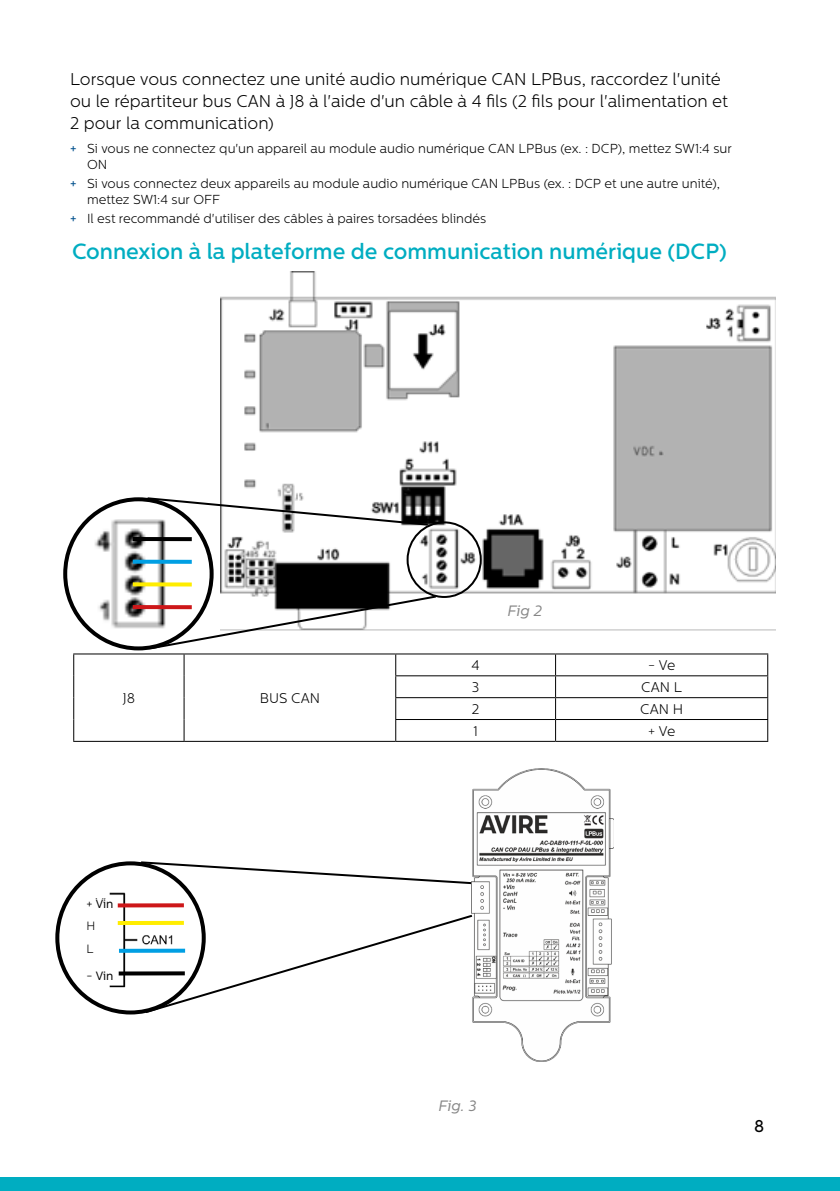
<style>
.page{position:relative;width:840px;height:1191px;background:#fff}
.page>*{position:absolute;margin:0;border:0;box-sizing:border-box;transform-origin:0 0}
.t1{font:500 22px "Centrale Sans";color:#00adc1}
.t2{font:300 17px/22px "Centrale Sans";color:#000}
.t3{font:500 17px "Centrale Sans";color:#000}
.t4{font:italic 15px "Centrale Sans";color:#878787}
.t5{font:300 14px "Centrale Sans";color:#000}
.t6{font:300 13px/16px "Centrale Sans";color:#000}
.t7{font:12px "Centrale Sans";color:#000}
.t8{font:300 12px/22.6px "Centrale Sans";color:#000}
.s1{font-weight:500;color:#00508c}
</style>
<div class="page">
<div style="left:0;top:1176px;width:839px;height:15px;background:#00adc1"></div>
<div style="left:55px;top:861px;width:151px;height:153px;border:4px solid #000;border-radius:50%"></div>
<svg style="left:139px;top:861px;width:332px;height:24px"></svg>
<svg style="left:143px;top:913px;width:328px;height:101px"></svg>
<img style="left:109px;top:892px;width:66px;height:97px">
<svg style="left:119px;top:971px;width:66px;height:4px"></svg>
<svg style="left:119px;top:948px;width:66px;height:4px"></svg>
<hr style="left:118px;top:921px;width:66px;height:4px;background:#ffed00">
<svg style="left:118px;top:903px;width:66px;height:4px"></svg>
<div style="left:86px;top:921px;width:27px;height:18px;background:#fff"></div>
<div style="left:86px;top:943px;width:27px;height:19px;background:#fff"></div>
<hr style="left:73px;top:741px;width:111px;height:1px;background:#000">
<hr style="left:184px;top:741px;width:211px;height:1px;background:#000">
<hr style="left:73px;top:653px;width:111px;height:1px;background:#000">
<svg style="left:73px;top:654px;width:1px;height:87px"></svg>
<hr style="left:395px;top:719px;width:160px;height:1px;background:#000">
<hr style="left:555px;top:719px;width:212px;height:1px;background:#000">
<hr style="left:395px;top:741px;width:160px;height:1px;background:#000">
<hr style="left:555px;top:741px;width:212px;height:1px;background:#000">
<hr style="left:395px;top:653px;width:160px;height:1px;background:#000">
<hr style="left:555px;top:653px;width:212px;height:1px;background:#000">
<hr style="left:395px;top:697px;width:160px;height:1px;background:#000">
<hr style="left:555px;top:697px;width:212px;height:1px;background:#000">
<hr style="left:395px;top:675px;width:160px;height:1px;background:#000">
<hr style="left:555px;top:675px;width:212px;height:1px;background:#000">
<img style="left:220px;top:271px;width:555px;height:360px">
<div style="left:406px;top:521px;width:75px;height:77px;border:2px solid #000;border-radius:50%"></div>
<div style="left:63px;top:497px;width:150px;height:153px;border:4px solid #000;border-radius:50%"></div>
<svg style="left:145px;top:496px;width:284px;height:31px"></svg>
<svg style="left:150px;top:594px;width:288px;height:147px"></svg>
<img style="left:94px;top:519px;width:71px;height:110px">
<hr style="left:133px;top:537px;width:59px;height:4px;background:#000">
<div style="left:133px;top:559px;width:59px;height:5px;background:#009fe3"></div>
<svg style="left:133px;top:582px;width:59px;height:4px"></svg>
<svg style="left:133px;top:605px;width:59px;height:4px"></svg>
<div style="left:86px;top:898px;width:29px;height:14px;background:#fff"></div>
<div style="left:86px;top:970px;width:29px;height:14px;background:#fff"></div>
<img style="left:471px;top:768px;width:142px;height:293px">
<h2 class="t2" style="left:70px;top:68px;width:659px">Lorsque vous connectez une unité audio numérique CAN LPBus, raccordez l'unité ou le répartiteur bus CAN à J8 à l'aide d'un câble à 4 fils (2 fils pour l'alimentation et<br>2 pour la communication)</h2>
<p class="t6" style="left:87px;top:141px;width:646px;text-indent:-17px"><span class="s1">+</span> Si vous ne connectez qu'un appareil au module audio numérique CAN LPBus (ex. : DCP), mettez SW1:4 sur<br>ON</p>
<p class="t6" style="left:87px;top:176px;width:634px;text-indent:-17px"><span class="s1">+</span> Si vous connectez deux appareils au module audio numérique CAN LPBus (ex. : DCP et une autre unité), mettez SW1:4 sur OFF</p>
<p class="t6" style="left:70px;top:210px;width:417px"><span class="s1">+</span> Il est recommandé d'utiliser des câbles à paires torsadées blindés</p>
<h1 class="t1" style="left:72px;top:239px;width:656px">Connexion à la plateforme de communication numérique (DCP)</h1>
<p class="t5" style="left:123px;top:690px;width:14px">J8</p>
<p class="t5" style="left:260px;top:690px;width:62px">BUS CAN</p>
<p class="t7" style="left:86px;top:896px;width:28px">+ Vin</p>
<p class="t8" style="left:86px;top:914px;width:10px">H<br>L</p>
<p class="t7" style="left:86px;top:968px;width:28px">- Vin</p>
<p class="t4" style="left:507px;top:602px;width:36px">Fig 2</p>
<p class="t5" style="left:471px;top:657px;width:10px">4</p>
<p class="t5" style="left:647px;top:657px;width:29px">- Ve</p>
<p class="t5" style="left:471px;top:679px;width:9px">3</p>
<p class="t5" style="left:641px;top:679px;width:42px">CAN L</p>
<p class="t5" style="left:471px;top:701px;width:9px">2</p>
<p class="t5" style="left:640px;top:701px;width:44px">CAN H</p>
<p class="t5" style="left:473px;top:723px;width:6px">1</p>
<p class="t5" style="left:647px;top:723px;width:29px">+ Ve</p>
<p class="t4" style="left:438px;top:1097px;width:40px">Fig. 3</p>
<h2 class="t3" style="left:753px;top:1116px;width:12px">8</h2>
</div>
